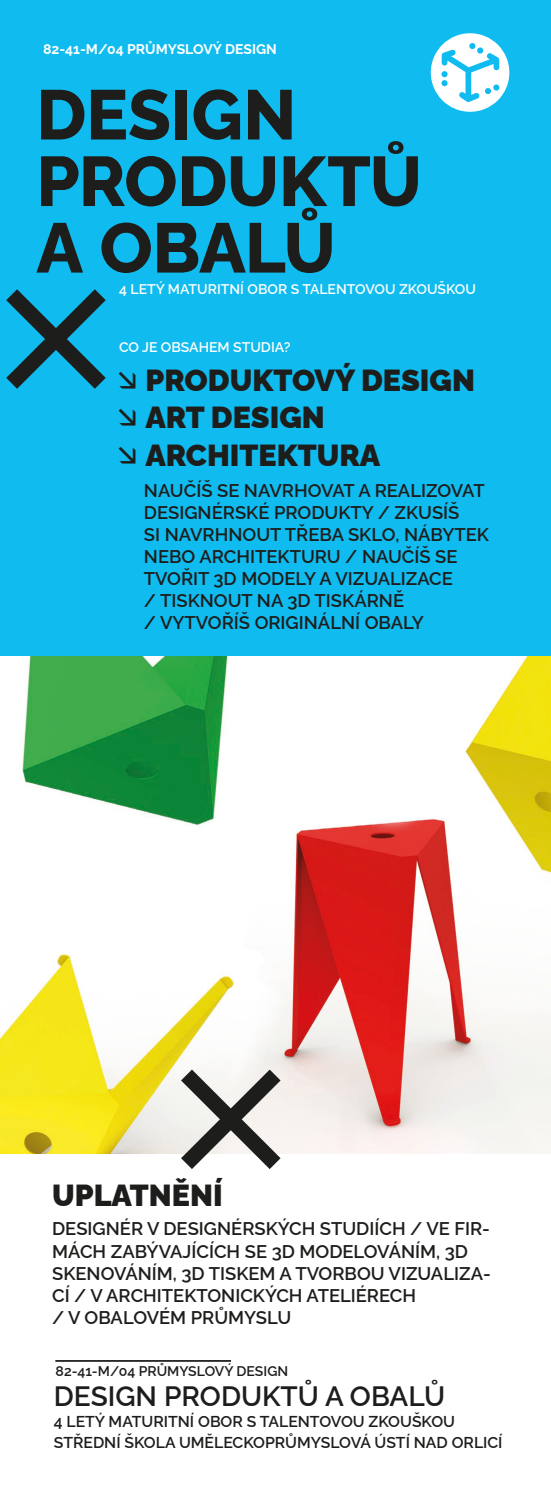
<style>
.page{position:relative;width:551px;height:1504px;background:#fff}
.page>*{position:absolute;margin:0;border:0;box-sizing:border-box;transform-origin:0 0}
.bez_odsazení{font:800 70px/66.5px "Raleway";letter-spacing:-.005em;color:#1d1d1b}
.t1{font:900 30.45px "Raleway";color:#1d1d1b}
.t2{font:600 28px "Raleway";color:#1d1d1b}
.t3{font:600 18.38px/22.1px "Raleway";color:#1d1d1b}
.t4{font:600 15.75px "Raleway";color:#1d1d1b}
.t5{font:600 14px "Raleway";color:#fff}
.t6{font:700 14px "Raleway";color:#fff}
.t7{font:600 14px "Raleway";color:#1d1d1b}
.s1{font-family:"Gilroy";font-weight:500;font-size:31.5px}
</style>
<div class="page">
<div style="left:0;top:0;width:551px;height:670px;background:#10bbef"></div>
<img style="left:0;top:656px;width:551px;height:497px">
<svg style="left:430px;top:33px;width:80px;height:79px"></svg>
<svg style="left:6px;top:289px;width:100px;height:100px"></svg>
<svg style="left:177px;top:1065px;width:107px;height:104px"></svg>
<hr style="left:55px;top:1359px;width:176px;height:2px;background:#1d1d1b">
<p class="t6" style="left:43px;top:38px;width:235px">82-41-M/04 PRŮMYSLOVÝ DESIGN</p>
<p class="bez_odsazení" style="left:36px;top:74px;width:387px">DESIGN<br>PRODUKTŮ<br>A OBALŮ</p>
<p class="t5" style="left:119px;top:278px;width:358px">4 LETÝ MATURITNÍ OBOR S TALENTOVOU ZKOUŠKOU</p>
<p class="t5" style="left:119px;top:335px;width:173px">CO JE OBSAHEM STUDIA?</p>
<p class="t1" style="left:117px;top:355px;width:359px"><span class="s1">↘</span> PRODUKTOVÝ DESIGN</p>
<p class="t1" style="left:117px;top:393px;width:209px"><span class="s1">↘</span> ART DESIGN</p>
<p class="t1" style="left:117px;top:431px;width:264px"><span class="s1">↘</span> ARCHITEKTURA</p>
<p class="t3" style="left:144px;top:477px;width:346px">NAUČÍŠ SE NAVRHOVAT A REALIZOVAT<br>DESIGNÉRSKÉ PRODUKTY / ZKUSÍŠ<br>SI NAVRHNOUT TŘEBA SKLO, NÁBYTEK<br>NEBO ARCHITEKTURU / NAUČÍŠ SE<br>TVOŘIT 3D MODELY A VIZUALIZACE<br>/ TISKNOUT NA 3D TISKÁRNĚ<br>/ VYTVOŘÍŠ ORIGINÁLNÍ OBALY</p>
<p class="t1" style="left:52px;top:1170px;width:172px">UPLATNĚNÍ</p>
<p class="t3" style="left:52px;top:1215px;width:440px">DESIGNÉR V DESIGNÉRSKÝCH STUDIÍCH / VE FIR-MÁCH ZABÝVAJÍCÍCH SE 3D MODELOVÁNÍM, 3D SKENOVÁNÍM, 3D TISKEM A TVORBOU VIZUALIZA-CÍ / V ARCHITEKTONICKÝCH ATELIÉRECH<br>/ V OBALOVÉM PRŮMYSLU</p>
<p class="t7" style="left:56px;top:1359px;width:234px">82-41-M/04 PRŮMYSLOVÝ DESIGN</p>
<p class="t2" style="left:54px;top:1373px;width:393px">DESIGN PRODUKTŮ A OBALŮ</p>
<p class="t4" style="left:54px;top:1408px;width:403px">4 LETÝ MATURITNÍ OBOR S TALENTOVOU ZKOUŠKOU</p>
<p class="t4" style="left:54px;top:1429px;width:450px">STŘEDNÍ ŠKOLA UMĚLECKOPRŮMYSLOVÁ ÚSTÍ NAD ORLICÍ</p>
</div>
